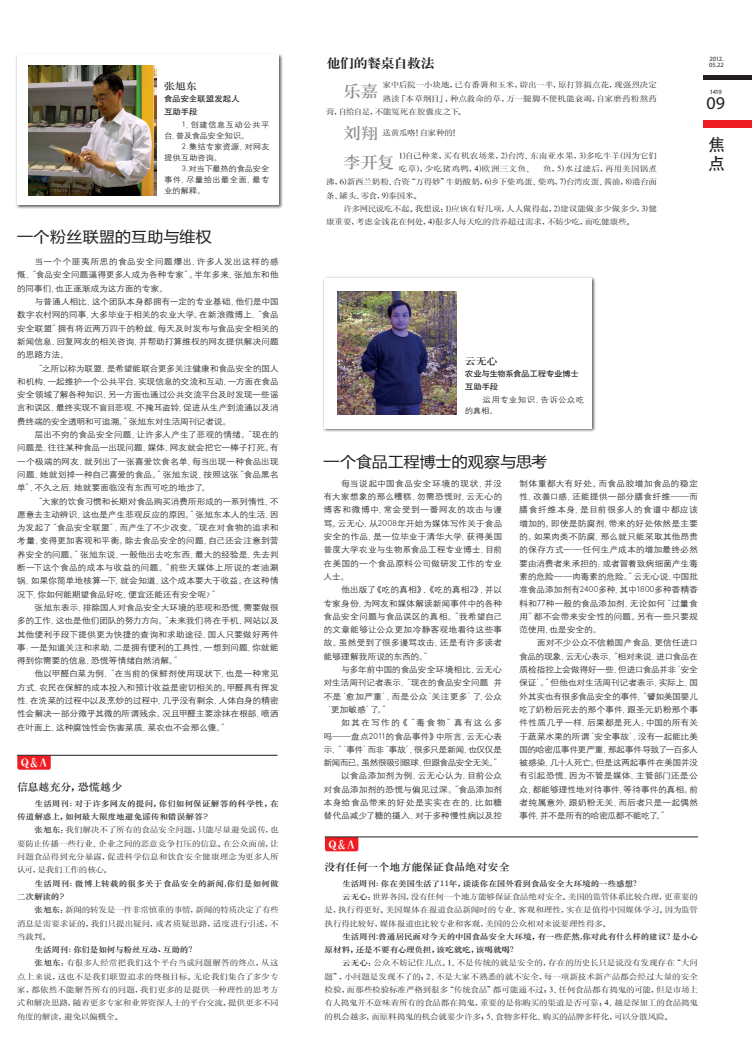
<style>
.page{position:relative;width:752px;height:1063px;background:#fff}
.page>*{position:absolute;margin:0;border:0;box-sizing:border-box;transform-origin:0 0}
.t1{font:18px "Myriad Pro";color:#231f20}
._16图注{font:17px/18.6px "Adobe Heiti Std";color:#231f20}
._12链接正文{font:16.7px "H Ya 3 gj";color:#8a8c8f;scale:1.08 1}
._07正文小标题-大{font:14.9px "Microsoft Ya Hei";letter-spacing:.005em;color:#231f20;scale:1.08 1}
._13链接大标题{font:13px "H Ya 4 gj";letter-spacing:-.03em;color:#231f20;scale:1.08 1}
._13链接大标题-2{font:11.5px "H Ya 4 gj";color:#fff}
._14链接小标题{font:10.2px "ST Zhongsong";letter-spacing:-.005em;color:#231f20;scale:1.08 1}
._05正文{font:10.2px "H Ya 3 gj";letter-spacing:-.02em;color:#231f20;scale:1.08 1}
._05正文-2{font:8.4px/13.3px "H Yg 2 gj";letter-spacing:-.035em;color:#231f20;text-align:justify;scale:1.08 1}
._11连接对话体-回答{font:7.9px/13.3px "H Ya 6 gj";letter-spacing:-.01em;color:#231f20;text-align:justify;scale:1.08 1}
._12链接正文-2{font:7.9px/13.3px "H Ya 6 gj";color:#231f20;scale:1.08 1}
._10链接对话体-提问{font:7.9px/13.3px "ST Zhongsong";letter-spacing:.005em;color:#231f20;scale:1.08 1}
._05正文-3{font:7.9px/11px "H Yg 2 gj";letter-spacing:-.01em;color:#231f20;scale:1.08 1}
._10链接对话体-提问-2{font:7.9px/13.3px "ST Zhongsong";letter-spacing:.025em;color:#231f20;scale:1.08 1}
._12链接正文-3{font:7.9px "H Ya 6 gj";letter-spacing:.04em;color:#231f20;scale:1.08 1}
._05正文-4{font:7.9px/11px "H Yg 2 gj";letter-spacing:.025em;color:#231f20;scale:1.08 1}
._10链接对话体-提问-3{font:7.9px "ST Zhongsong";letter-spacing:-.015em;color:#231f20;scale:1.08 1}
._05正文-5{font:7.9px/11px "H Yg 2 gj";letter-spacing:.03em;color:#231f20;scale:1.08 1}
._05正文-6{font:7.9px "H Yb 1 gj";letter-spacing:-.05em;color:#231f20;scale:1.08 1}
._12链接正文-4{font:7.9px "H Ya 6 gj";letter-spacing:-.03em;color:#231f20;scale:1.08 1}
._05正文-7{font:7.9px "H Yb 1 gj";color:#231f20;scale:1.08 1}
._05正文-8{font:7.9px "H Yb 1 gj";letter-spacing:-.03em;color:#231f20;scale:1.08 1}
.t2{font:6.5px "Myriad Pro";letter-spacing:-.04em;color:#231f20}
.s1{font-family:"H Ya 3 gj"}
.s2{font-family:"H Ya 3 gj";font-size:16.7px;color:#8a8c8f}
</style>
<div class="page">
<div style="left:322px;top:276px;width:274px;height:157px;background:#231f20;opacity:.75"></div>
<div style="left:324px;top:278px;width:267px;height:150px;background:#fff"></div>
<div style="left:15px;top:53px;width:268px;height:156px;background:#231f20;opacity:.75"></div>
<div style="left:17px;top:55px;width:261px;height:150px;background:#fff"></div>
<div style="left:703px;top:121px;width:48px;height:7px;background:#ee1d23"></div>
<hr style="left:703px;top:76px;width:48px;height:4px;background:#231f20">
<img style="left:29px;top:66px;width:127px;height:129px">
<img style="left:337px;top:291px;width:119px;height:124px">
<svg style="left:325px;top:838px;width:33px;height:13px"></svg>
<hr style="left:324px;top:837px;width:373px;height:1px;background:#231f20">
<svg style="left:17px;top:756px;width:34px;height:14px"></svg>
<hr style="left:17px;top:755px;width:260px;height:1px;background:#231f20">
<p class="_05正文" style="left:164px;top:81px;width:32px">张旭东</p>
<p class="_05正文-7" style="left:164px;top:94px;width:72px">食品安全联盟发起人</p>
<p class="_05正文-8" style="left:164px;top:108px;width:33px">互助手段</p>
<p class="_05正文-4" style="left:164px;top:119px;width:99px;text-indent:18px">1，创建信息互动公共平台，普及食品安全知识。</p>
<p class="_05正文-3" style="left:164px;top:141px;width:99px;text-indent:18px">2.集结专家资源，对网友提供互助咨询。</p>
<p class="_05正文-3" style="left:164px;top:163px;width:99px;text-align:justify;text-indent:18px">3.对当下最热的食品安全事件，尽量给出最全面、最专业的解释。</p>
<p class="_07正文小标题-大" style="left:17px;top:226px;width:182px">一个粉丝联盟的互助与维权</p>
<p class="_05正文-2" style="left:17px;top:255px;width:244px;text-indent:18px">当一个个匪夷所思的食品安全问题爆出，许多人发出这样的感慨，“食品安全问题逼得更多人成为各种专家”。半年多来，张旭东和他的同事们，也正逐渐成为这方面的专家。</p>
<p class="_05正文-2" style="left:17px;top:295px;width:244px;text-indent:18px">与普通人相比，这个团队本身都拥有一定的专业基础，他们是中国数字农村网的同事，大多毕业于相关的农业大学。在新浪微博上，“食品安全联盟”拥有将近两万四千的粉丝，每天及时发布与食品安全相关的新闻信息，回复网友的相关咨询，并帮助打算维权的网友提供解决问题的思路方法。</p>
<p class="_05正文-2" style="left:17px;top:361px;width:244px;text-indent:17px">“之所以称为联盟，是希望能联合更多关注健康和食品安全的国人和机构，一起维护一个公共平台，实现信息的交流和互动，一方面在食品安全领域了解各种知识，另一方面也通过公共交流平台及时发现一些谣言和误区，最终实现不盲目悲观，不掩耳盗铃，促进从生产到流通以及消费终端的安全透明和可追溯。”张旭东对生活周刊记者说。</p>
<p class="_05正文-2" style="left:17px;top:428px;width:244px;text-indent:18px">层出不穷的食品安全问题，让许多人产生了悲观的情绪。“现在的问题是，往往某种食品一出现问题，媒体、网友就会把它一棒子打死。有一个极端的网友，就列出了一张喜爱饮食名单，每当出现一种食品出现问题，她就划掉一种自己喜爱的食品。”张旭东说，按照这张“食品黑名单”，不久之后，她就要面临没有东西可吃的地步了。</p>
<p class="_05正文-2" style="left:17px;top:494px;width:244px;text-indent:17px">“大家的饮食习惯和长期对食品购买消费所形成的一系列惰性，不愿意去主动辨识，这也是产生悲观反应的原因。”张旭东本人的生活，因为发起了“食品安全联盟”，而产生了不少改变。“现在对食物的追求和考量，变得更加客观和平衡。除去食品安全的问题，自己还会注意到营养安全的问题。”张旭东说，一般他出去吃东西，最大的经验是，先去判断一下这个食品的成本与收益的问题。“前些天媒体上所说的老油涮锅，如果你简单地核算一下，就会知道，这个成本要大于收益。在这种情况下，你如何能期望食品好吃、便宜还能还有安全呢？”</p>
<p class="_05正文-2" style="left:17px;top:601px;width:244px;text-indent:18px">张旭东表示，排除国人对食品安全大环境的悲观和恐慌，需要做很多的工作，这也是他们团队的努力方向。“未来我们将在手机、网站以及其他便利手段下提供更为快捷的查询和求助途径，国人只要做好两件事：一是知道关注和求助，二是拥有便利的工具性，一想到问题，你就能得到你需要的信息，恐慌等情绪自然消解。”</p>
<p class="_05正文-2" style="left:17px;top:667px;width:244px;text-indent:18px">他以甲醛白菜为例，“在当前的保鲜剂使用现状下，也是一种常见方式，农民在保鲜的成本投入和预计收益是密切相关的。甲醛具有挥发性，在洗菜的过程中以及烹炒的过程中，几乎没有剩余，人体自身的精密性会解决一部分微乎其微的所谓残余。况且甲醛主要涂抹在根部，喷洒在叶面上，这种腐蚀性会伤害菜质，菜农也不会那么傻。”</p>
<p class="_13链接大标题-2" style="left:21px;top:757px;width:28px">Q&amp;A</p>
<p class="_14链接小标题" style="left:17px;top:780px;width:99px">信息越充分，恐慌越少</p>
<p class="_10链接对话体-提问" style="left:17px;top:796px;width:243px;text-indent:18px">生活周刊：对于许多网友的提问，你们如何保证解答的科学性，在传道解惑上，如何最大限度地避免谣传和错误解答?</p>
<p class="_11连接对话体-回答" style="left:17px;top:823px;width:244px;text-indent:18px"><span class="s1">张旭东：</span>我们解决不了所有的食品安全问题，只能尽量避免谣传，也要防止传播一些行业、企业之间的恶意竞争打压的信息。在公众面前，让问题食品得到充分暴露，促进科学信息和饮食安全健康理念为更多人所认可，是我们工作的核心。</p>
<p class="_10链接对话体-提问-2" style="left:17px;top:876px;width:244px;text-indent:18px">生活周刊：微博上转载的很多关于食品安全的新闻,你们是如何做二次解读的?</p>
<p class="_11连接对话体-回答" style="left:17px;top:903px;width:244px;text-indent:18px"><span class="s1">张旭东：</span>新闻的转发是一件非常慎重的事情，新闻的特质决定了有些消息是需要求证的，我们只提出疑问，或者质疑思路，适度进行引述，不当裁判。</p>
<p class="_10链接对话体-提问-3" style="left:35px;top:944px;width:152px">生活周刊：你们是如何与粉丝互动、互助的？</p>
<p class="_11连接对话体-回答" style="left:17px;top:956px;width:244px;text-indent:18px"><span class="s1">张旭东：</span>有很多人经常把我们这个平台当成问题解答的终点，从这点上来说，这也不是我们联盟追求的终极目标。无论我们集合了多少专家，都依然不能解答所有的问题，我们更多的是提供一种理性的思考方式和解决思路，随着更多专家和业界资深人士的平台交流，提供更多不同角度的解读，避免以偏概全。</p>
<p class="_13链接大标题" style="left:326px;top:56px;width:102px">他们的餐桌自救法</p>
<p class="_12链接正文" style="left:343px;top:83px;width:34px">乐嘉</p>
<p class="_12链接正文-2" style="left:382px;top:78px;width:255px">家中后院一小块地，已有番薯和玉米，辟出一半，原打算搞点花，现强烈决定</p>
<p class="_12链接正文-2" style="left:382px;top:92px;width:255px">熟读「本草纲目」，种点救命的草，万一腿脚不便机能衰竭，自家磨药粉熬药</p>
<p class="_12链接正文-2" style="left:326px;top:105px;width:131px">膏，自给自足，不能冤死在胶囊皮之下。</p>
<p class="_12链接正文-4" style="left:343px;top:129px;width:110px"><span class="s2">刘翔</span>送黄瓜咯！自家种的！</p>
<p class="_12链接正文" style="left:343px;top:153px;width:49px">李开复</p>
<p class="_12链接正文-2" style="left:399px;top:149px;width:240px">1)自己种菜，买有机农场菜，2)台湾、东南亚水果，3)多吃牛羊(因为它们</p>
<p class="_12链接正文-3" style="left:399px;top:165px;width:240px">吃草)，少吃猪鸡鸭，4)欧洲三文鱼、鳕鱼，5)水过滤后，再用美国锅煮</p>
<p class="_12链接正文-2" style="left:326px;top:175px;width:307px">沸，6)新西兰奶粉、合资“万得妙”牛奶酸奶，6)乡下柴鸡蛋、柴鸡，7)台湾皮蛋、酱油，8)港台面</p>
<p class="_12链接正文-2" style="left:326px;top:189px;width:90px">条、罐头、零食，9)泰国米。</p>
<p class="_12链接正文-2" style="left:326px;top:202px;width:307px;text-indent:17px">许多网民说吃不起。我想说：1)应该有好几项，人人做得起，2)建议能做多少做多少，3)健康重要，考虑金钱花在何处，4)很多人每天吃的营养超过需求，不妨少吃，而吃健康些。</p>
<p class="t2" style="left:709px;top:55px;width:16px">2012.</p>
<p class="t2" style="left:709px;top:61px;width:16px">05.22</p>
<p class="t2" style="left:709px;top:88px;width:14px">1419</p>
<p class="t1" style="left:706px;top:92px;width:20px">09</p>
<p class="_16图注" style="left:707px;top:136px;width:18px">焦点</p>
<p class="_05正文" style="left:464px;top:356px;width:32px">云无心</p>
<p class="_05正文-6" style="left:464px;top:369px;width:107px">农业与生物系食品工程专业博士</p>
<p class="_05正文-8" style="left:464px;top:383px;width:33px">互助手段</p>
<p class="_05正文-5" style="left:464px;top:394px;width:112px;text-indent:18px">运用专业知识，告诉公众吃的真相。</p>
<p class="_07正文小标题-大" style="left:323px;top:451px;width:209px">一个食品工程博士的观察与思考</p>
<p class="_05正文-2" style="left:323px;top:477px;width:167px;text-indent:18px">每当说起中国食品安全环境的现状，并没有大家想象的那么糟糕，勿需恐慌时，云无心的博客和微博中，常会受到一番网友的攻击与谩骂。云无心，从2008年开始为媒体写作关于食品安全的作品，是一位毕业于清华大学，获得美国普度大学农业与生物系食品工程专业博士，目前在美国的一个食品原料公司做研发工作的专业人士。</p>
<p class="_05正文-2" style="left:323px;top:583px;width:167px;text-indent:18px">他出版了《吃的真相》、《吃的真相2》，并以专家身份，为网友和媒体解读新闻事件中的各种食品安全问题与食品误区的真相。“我希望自己的文章能够让公众更加冷静客观地看待这些事故。虽然受到了很多谩骂攻击，还是有许多读者能够理解我所说的东西的。”</p>
<p class="_05正文-2" style="left:323px;top:663px;width:167px;text-indent:18px">与多年前中国的食品安全环境相比，云无心对生活周刊记者表示，“现在的食品安全问题 并不是‘愈加严重’，而是公众‘关注更多’了，公众‘更加敏感’了。”</p>
<p class="_05正文-2" style="left:323px;top:716px;width:167px;text-indent:18px">如其在写作的《“毒食物”真有这么多吗——盘点2011的食品事件》中所言，云无心表示，“‘事件’而非‘事故’，很多只是新闻，也仅仅是新闻而已。虽然很吸引眼球，但跟食品安全无关。”</p>
<p class="_05正文-2" style="left:323px;top:769px;width:167px;text-indent:18px">以食品添加剂为例，云无心认为，目前公众对食品添加剂的恐慌与偏见过深。“食品添加剂本身给食品带来的好处是实实在在的，比如糖替代品减少了糖的摄入，对于多种慢性病以及控</p>
<p class="_13链接大标题-2" style="left:328px;top:838px;width:28px">Q&amp;A</p>
<p class="_05正文-2" style="left:519px;top:477px;width:167px">制体重都大有好处。而食品胶增加食品的稳定性，改善口感，还能提供一部分膳食纤维——而膳食纤维本身，是目前很多人的食谱中都应该增加的。即使是防腐剂，带来的好处依然是主要的。如果肉类不防腐，那么就只能采取其他昂贵的保存方式——任何生产成本的增加最终必然要由消费者来承担的；或者冒着致病细菌产生毒素的危险——肉毒素的危险。”云无心说，中国批准食品添加剂有2400多种，其中1800多种香精香料和77种一般的食品添加剂，无论如何“过量食用”都不会带来安全性的问题。另有一些只要规范使用，也是安全的。</p>
<p class="_05正文-2" style="left:519px;top:636px;width:167px;text-indent:18px">面对不少公众不信赖国产食品，更信任进口食品的现象，云无心表示，“相对来说，进口食品在质检指控上会做得好一些，但进口食品并非‘安全保证’。”但他也对生活周刊记者表示，实际上，国外其实也有很多食品安全的事件，“譬如美国婴儿吃了奶粉后死去的那个事件，跟圣元奶粉那个事件性质几乎一样，后果都是死人；中国的所有关于蔬菜水果的所谓‘安全事故’，没有一起能比美国的哈密瓜事件更严重，那起事件导致了一百多人被感染，几十人死亡。但是这两起事件在美国并没有引起恐慌，因为不管是媒体、主管部门还是公众，都能够理性地对待事件，等待事件的真相。前者纯属意外，跟奶粉无关，而后者只是一起偶然事件，并不是所有的哈密瓜都不能吃了。”</p>
<p class="_14链接小标题" style="left:324px;top:860px;width:173px">没有任何一个地方能保证食品绝对安全</p>
<p class="_10链接对话体-提问" style="left:342px;top:876px;width:278px">生活周刊：你在美国生活了11年，谈谈你在国外看到食品安全大环境的一些感想？</p>
<p class="_11连接对话体-回答" style="left:324px;top:890px;width:347px;text-indent:18px"><span class="s1">云无心：</span>世界各国，没有任何一个地方能够保证食品绝对安全。美国的监管体系比较合理，更重要的是，执行得更好。美国媒体在报道食品新闻时的专业、客观和理性，实在是值得中国媒体学习。因为监管执行得比较好，媒体报道也比较专业和客观，美国的公众相对来说要理性得多。</p>
<p class="_10链接对话体-提问" style="left:324px;top:929px;width:347px;text-indent:18px">生活周刊:普通居民面对今天的中国食品安全大环境，有一些茫然,你对此有什么样的建议？是小心原材料，还是不要有心理负担，该吃就吃，该喝就喝？</p>
<p class="_11连接对话体-回答" style="left:324px;top:956px;width:347px;text-indent:18px"><span class="s1">云无心：</span>公众不妨记住几点。1、不是传统的就是安全的，存在的历史长只是说没有发现存在“大问题”，小问题是发现不了的；2、不是大家不熟悉的就不安全，每一项新技术新产品都会经过大量的安全检验，而那些检验标准严格到很多“传统食品”都可能通不过；3、任何食品都有捣鬼的可能，但是市场上有人捣鬼并不意味着所有的食品都在捣鬼，重要的是你购买的渠道是否可靠；4、越是深加工的食品捣鬼的机会越多，而原料捣鬼的机会就要少许多；5、食物多样化、购买的品牌多样化，可以分散风险。</p>
</div>
